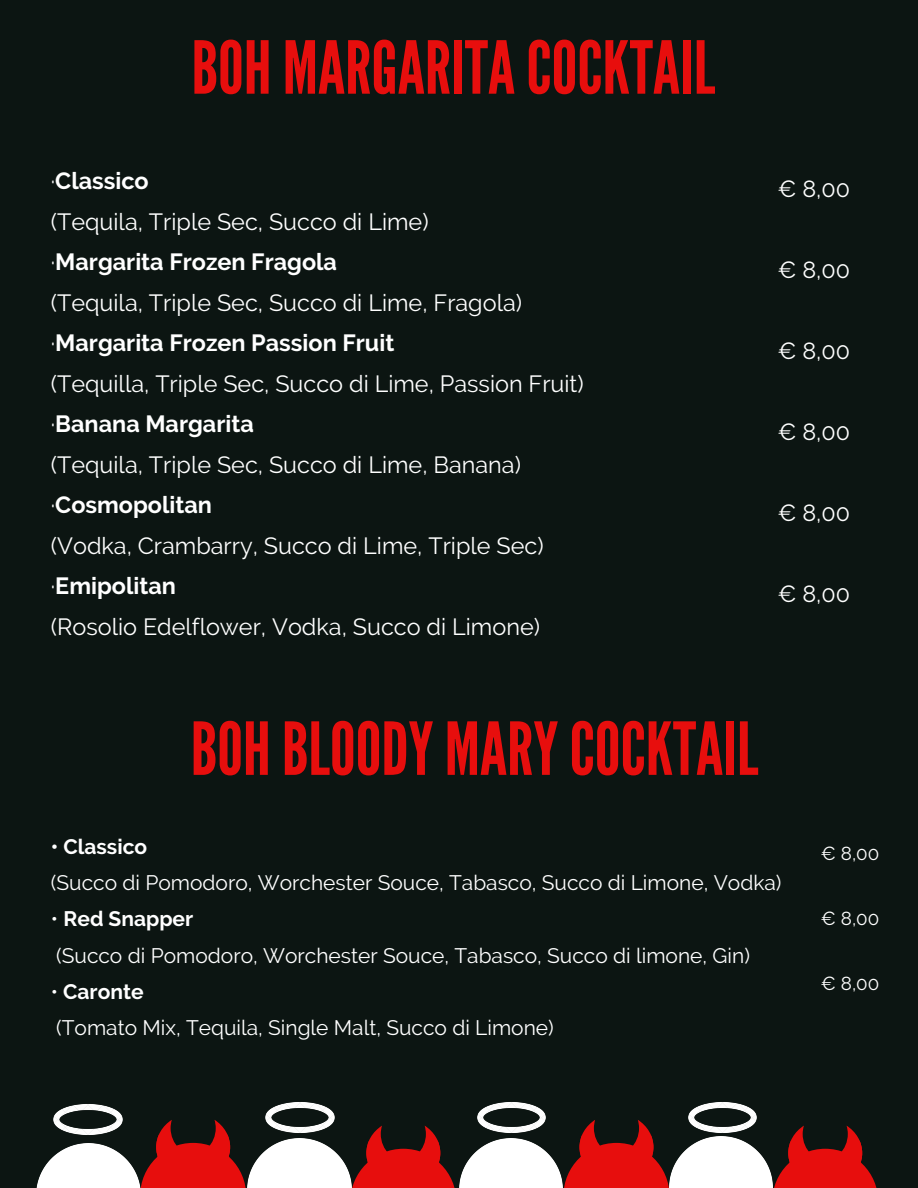
<style>
.page{position:relative;width:918px;height:1188px;background:#0c1512}
.page>*{position:absolute;margin:0;border:0;box-sizing:border-box;transform-origin:0 0}
.t1{font:72.9px "League Gothic";color:#e70e0d}
.t2{font:23.4px "Raleway";color:#fff}
.t3{font:700 23.4px "Raleway";color:#fff}
.t4{font:21px "Raleway";color:#fff}
.t5{font:700 21px "Raleway";color:#fff}
.t6{font:18.9px "Raleway";color:#fff}
.s1{font-weight:400}
</style>
<div class="page">
<img style="left:37px;top:1157px;width:103px;height:31px">
<svg style="left:140px;top:1120px;width:108px;height:68px"></svg>
<svg style="left:351px;top:1126px;width:104px;height:62px"></svg>
<img style="left:248px;top:1153px;width:103px;height:35px">
<img style="left:263px;top:1102px;width:74px;height:53px">
<img style="left:53px;top:1104px;width:71px;height:53px">
<img style="left:459px;top:1153px;width:103px;height:35px">
<img style="left:474px;top:1102px;width:74px;height:53px">
<svg style="left:564px;top:1120px;width:105px;height:68px"></svg>
<img style="left:669px;top:1150px;width:103px;height:38px">
<img style="left:685px;top:1102px;width:74px;height:53px">
<svg style="left:772px;top:1126px;width:105px;height:62px"></svg>
<p class="t1" style="left:192px;top:26px;width:525px">BOH MARGARITACOCKTAIL</p>
<p class="t3" style="left:51px;top:167px;width:99px"><span class="s1">·</span>Classico</p>
<p class="t2" style="left:51px;top:208px;width:379px">(Tequila, Triple Sec, Succo di Lime)</p>
<p class="t3" style="left:51px;top:248px;width:288px"><span class="s1">·</span>Margarita Frozen Fragola</p>
<p class="t2" style="left:51px;top:289px;width:473px">(Tequila, Triple Sec, Succo di Lime, Fragola)</p>
<p class="t3" style="left:51px;top:329px;width:345px"><span class="s1">·</span>Margarita Frozen Passion Fruit</p>
<p class="t2" style="left:51px;top:370px;width:534px">(Tequilla, Triple Sec, Succo di Lime, Passion Fruit)</p>
<p class="t3" style="left:51px;top:410px;width:204px"><span class="s1">·</span>Banana Margarita</p>
<p class="t2" style="left:51px;top:451px;width:472px">(Tequila, Triple Sec, Succo di Lime, Banana)</p>
<p class="t3" style="left:51px;top:491px;width:163px"><span class="s1">·</span>Cosmopolitan</p>
<p class="t2" style="left:51px;top:532px;width:494px">(Vodka, Crambarry, Succo di Lime, Triple Sec)</p>
<p class="t3" style="left:51px;top:572px;width:127px"><span class="s1">·</span>Emipolitan</p>
<p class="t2" style="left:51px;top:613px;width:491px">(Rosolio Edelflower, Vodka, Succo di Limone)</p>
<p class="t2" style="left:778px;top:175px;width:74px">€ 8,00</p>
<p class="t2" style="left:778px;top:256px;width:74px">€ 8,00</p>
<p class="t2" style="left:778px;top:337px;width:74px">€ 8,00</p>
<p class="t2" style="left:778px;top:418px;width:74px">€ 8,00</p>
<p class="t2" style="left:778px;top:499px;width:74px">€ 8,00</p>
<p class="t2" style="left:778px;top:580px;width:74px">€ 8,00</p>
<p class="t1" style="left:191px;top:707px;width:569px">BOHBLOODY MARYCOCKTAIL</p>
<p class="t5" style="left:51px;top:834px;width:98px">• Classico</p>
<p class="t4" style="left:51px;top:870px;width:732px">(Succo di Pomodoro, Worchester Souce, Tabasco, Succo di Limone, Vodka)</p>
<p class="t5" style="left:51px;top:907px;width:144px"><span class="s1">•</span> Red Snapper</p>
<p class="t4" style="left:56px;top:943px;width:695px">(Succo di Pomodoro, Worchester Souce, Tabasco, Succo di limone, Gin)</p>
<p class="t5" style="left:51px;top:979px;width:94px"><span class="s1">•</span> Caronte</p>
<p class="t4" style="left:56px;top:1015px;width:499px">(Tomato Mix, Tequila, Single Malt, Succo di Limone)</p>
<p class="t6" style="left:821px;top:842px;width:60px">€ 8,00</p>
<p class="t6" style="left:821px;top:907px;width:60px">€ 8,00</p>
<p class="t6" style="left:821px;top:972px;width:60px">€ 8,00</p>
</div>
